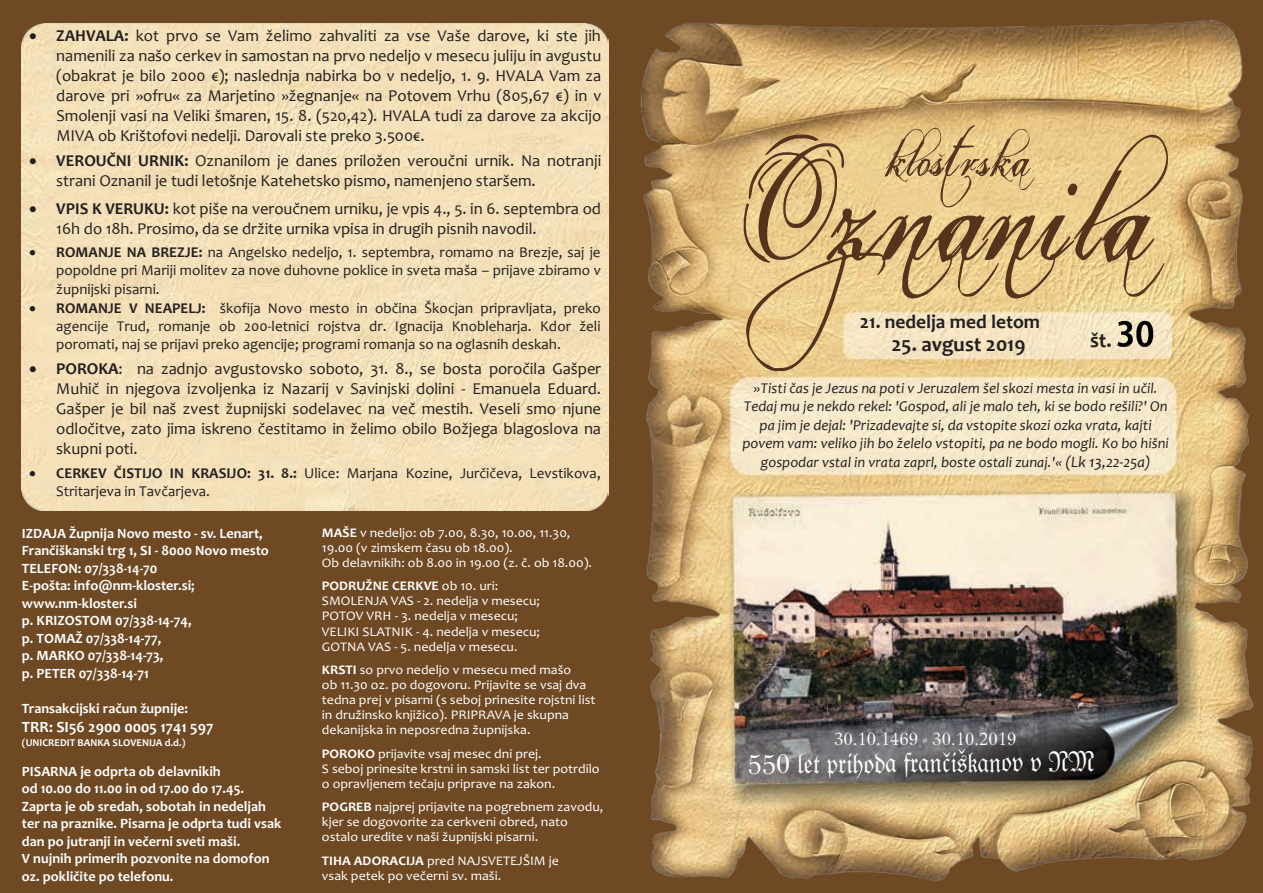
<style>
.page{position:relative;width:1263px;height:893px;background:#6e4923}
.page>*{position:absolute;margin:0;border:0;box-sizing:border-box;transform-origin:0 0}
.t1{font:italic 150.9px "Eutemia I";color:#55331d}
.t2{font:italic 58.05px "Eutemia I";color:#55331d}
.t3{font:27.45px "Fraktur BT";letter-spacing:-.01em;color:#fff}
.t4{font:700 21px "Candara";color:#231f20}
.t5{font:700 19.5px "Candara";color:#231f20}
.t6{font:18px "Fraktur BT";color:#fff}
.t7{font:16.5px/20.1px "Candara";color:#231f20;text-align:justify}
.t8{font:700 15.75px "Candara";color:#fff}
.t9{font:15px/18.1px "Candara";color:#231f20;text-align:justify}
.t10{font:italic 15px/18.5px "Candara";color:#231f20;text-align:center}
.t11{font:700 14.25px/17.5px "Candara";color:#fff}
.t12{font:13.2px/15.1px "Candara";color:#fff;scale:1.05 1}
.t13{font:700 10.5px "Candara";color:#fff}
.s1{font-weight:700}
.s2{font-size:15.9px}
</style>
<div class="page">
<img style="left:640px;top:19px;width:614px;height:862px">
<img style="left:21px;top:23px;width:588px;height:487px">
<svg style="left:939px;top:153px;width:7px;height:4px"></svg>
<img style="left:1116px;top:315px;width:57px;height:41px">
<p class="t7" style="left:56px;top:25px;width:547px;text-indent:-27px">• <span class="s1">ZAHVALA:</span> kot prvo se Vam želimo zahvaliti za vse Vaše darove, ki ste jih namenili za našo cerkev in samostan na prvo nedeljo v mesecu juliju in avgustu (obakrat je bilo 2000 €); naslednja nabirka bo v nedeljo, 1. 9. HVALA Vam za darove pri »ofru« za Marjetino »žegnanje« na Potovem Vrhu (805,67 €) in v Smolenji vasi na Veliki šmaren, 15. 8. (520,42). HVALA tudi za darove za akcijo MIVA ob Krištofovi nedelji. Darovali ste preko 3.500€.</p>
<p class="t7" style="left:56px;top:151px;width:546px;text-indent:-27px">• <span class="s1">VEROUČNI URNIK:</span> Oznanilom je danes priložen veroučni urnik. Na notranji strani Oznanil je tudi letošnje Katehetsko pismo, namenjeno staršem.</p>
<p class="t7" style="left:56px;top:198px;width:546px;text-indent:-27px">• <span class="s1">VPIS K VERUKU:</span> kot piše na veroučnem urniku, je vpis 4., 5. in 6. septembra od<br>16h do 18h. Prosimo, da se držite urnika vpisa in drugih pisnih navodil.</p>
<p class="t9" style="left:56px;top:243px;width:546px;text-indent:-27px">• <span class="s1">ROMANJE NA BREZJE:</span> na Angelsko nedeljo, 1. septembra, romamo na Brezje, saj je popoldne pri Mariji molitev za nove duhovne poklice in sveta maša – prijave zbiramo v župnijski pisarni.</p>
<p class="t9" style="left:56px;top:299px;width:546px;text-indent:-27px">• <span class="s1">ROMANJE V NEAPELJ:</span> škofija Novo mesto in občina Škocjan pripravljata, preko agencije Trud, romanje ob 200-letnici rojstva dr. Ignacija Knobleharja. Kdor želi poromati, naj se prijavi preko agencije; programi romanja so na oglasnih deskah.</p>
<p class="t7" style="left:56px;top:358px;width:546px;text-indent:-27px">• <span class="s1">POROKA</span>: na zadnjo avgustovsko soboto, 31. 8., se bosta poročila Gašper Muhič in njegova izvoljenka iz Nazarij v Savinjski dolini - Emanuela Eduard.<br>Gašper je bil naš zvest župnijski sodelavec na več mestih. Veseli smo njune odločitve, zato jima iskreno čestitamo in želimo obilo Božjega blagoslova na skupni poti.</p>
<p class="t9" style="left:56px;top:464px;width:546px;text-indent:-27px">• <span class="s1">CERKEV ČISTIJO IN KRASIJO: 31. 8.:</span> Ulice: Marjana Kozine, Jurčičeva, Levstikova,<br>Stritarjeva in Tavčarjeva.</p>
<p class="t11" style="left:22px;top:524px;width:248px">IZDAJA Župnija Novo mesto - sv. Lenart,<br>Frančiškanski trg 1, SI - 8000 Novo mesto<br>TELEFON: 07/338-14-70<br>E-pošta: info@nm-kloster.si; www.nm-kloster.si<br>p. KRIZOSTOM 07/338-14-74,<br>p. TOMAŽ 07/338-14-77,<br>p. MARKO 07/338-14-73,<br>p. PETER 07/338-14-71</p>
<p class="t11" style="left:22px;top:699px;width:168px">Transakcijski račun župnije:</p>
<p class="t8" style="left:22px;top:717px;width:193px">TRR: SI56 2900 0005 1741 597</p>
<p class="t13" style="left:22px;top:736px;width:165px">(UNICREDIT BANKA SLOVENIJA d.d.)</p>
<p class="t11" style="left:22px;top:762px;width:261px">PISARNA je odprta ob delavnikih<br>od 10.00 do 11.00 in od 17.00 do 17.45.<br>Zaprta je ob sredah, sobotah in nedeljah ter na praznike. Pisarna je odprta tudi vsak dan po jutranji in večerni sveti maši.<br>V nujnih primerih pozvonite na domofon oz. pokličite po telefonu.</p>
<p class="t12" style="left:322px;top:525px;width:259px"><span class="s1">MAŠE</span> v nedeljo: ob 7.00, 8.30, 10.00, 11.30,<br>19.00 (v zimskem času ob 18.00).<br>Ob delavnikih: ob 8.00 in 19.00 (z. č. ob 18.00).</p>
<p class="t12" style="left:322px;top:578px;width:209px"><span class="s1">PODRUŽNE CERKVE</span> ob 10. uri:<br>SMOLENJA VAS - 2. nedelja v mesecu;<br>POTOV VRH - 3. nedelja v mesecu;<br>VELIKI SLATNIK - 4. nedelja v mesecu;<br>GOTNA VAS - 5. nedelja v mesecu.</p>
<p class="t12" style="left:322px;top:662px;width:262px"><span class="s1">KRSTI</span> so prvo nedeljo v mesecu med mašo<br>ob 11.30 oz. po dogovoru. Prijavite se vsaj dva tedna prej v pisarni (s seboj prinesite rojstni list in družinsko knjižico). PRIPRAVA je skupna dekanijska in neposredna župnijska.</p>
<p class="t12" style="left:322px;top:746px;width:266px"><span class="s1">POROKO</span> prijavite vsaj mesec dni prej.<br>S seboj prinesite krstni in samski list ter potrdilo o opravljenem tečaju priprave na zakon.</p>
<p class="t12" style="left:322px;top:799px;width:270px"><span class="s1">POGREB</span> najprej prijavite na pogrebnem zavodu, kjer se dogovorite za cerkveni obred, nato ostalo uredite v naši župnijski pisarni.</p>
<p class="t12" style="left:322px;top:852px;width:227px"><span class="s1">TIHA ADORACIJA</span> pred NAJSVETEJŠIM je vsak petek po večerni sv. maši.</p>
<h2 class="t2" style="left:885px;top:122px;width:146px">klostrska</h2>
<h1 class="t1" style="left:744px;top:120px;width:409px">Oznanila</h1>
<p class="t5" style="left:860px;top:309px;width:182px">21. nedelja med letom</p>
<p class="t4" style="left:891px;top:331px;width:135px">25. avgust 2019</p>
<p class="t4" style="left:1090px;top:327px;width:23px">št.</p>
<p class="t10" style="left:742px;top:379px;width:428px">»Tisti čas je Jezus na poti v Jeruzalem šel skozi mesta in vasi in učil.<br>Tedaj mu je nekdo rekel: 'Gospod, ali je malo teh, ki se bodo rešili?' On pa jim je dejal: 'Prizadevajte si, da vstopite skozi ozka vrata, kajti povem vam: veliko jih bo želelo vstopiti, pa ne bodo mogli. Ko bo hišni gospodar vstal in vrata zaprl, boste ostali zunaj.'« <span class="s2">(Lk 13,22-25a)</span></p>
<p class="t6" style="left:834px;top:727px;width:184px">30.10.1469 - 30.10.2019</p>
<h3 class="t3" style="left:748px;top:745px;width:348px">550 let prihoda franèiškanov v NM</h3>
</div>
